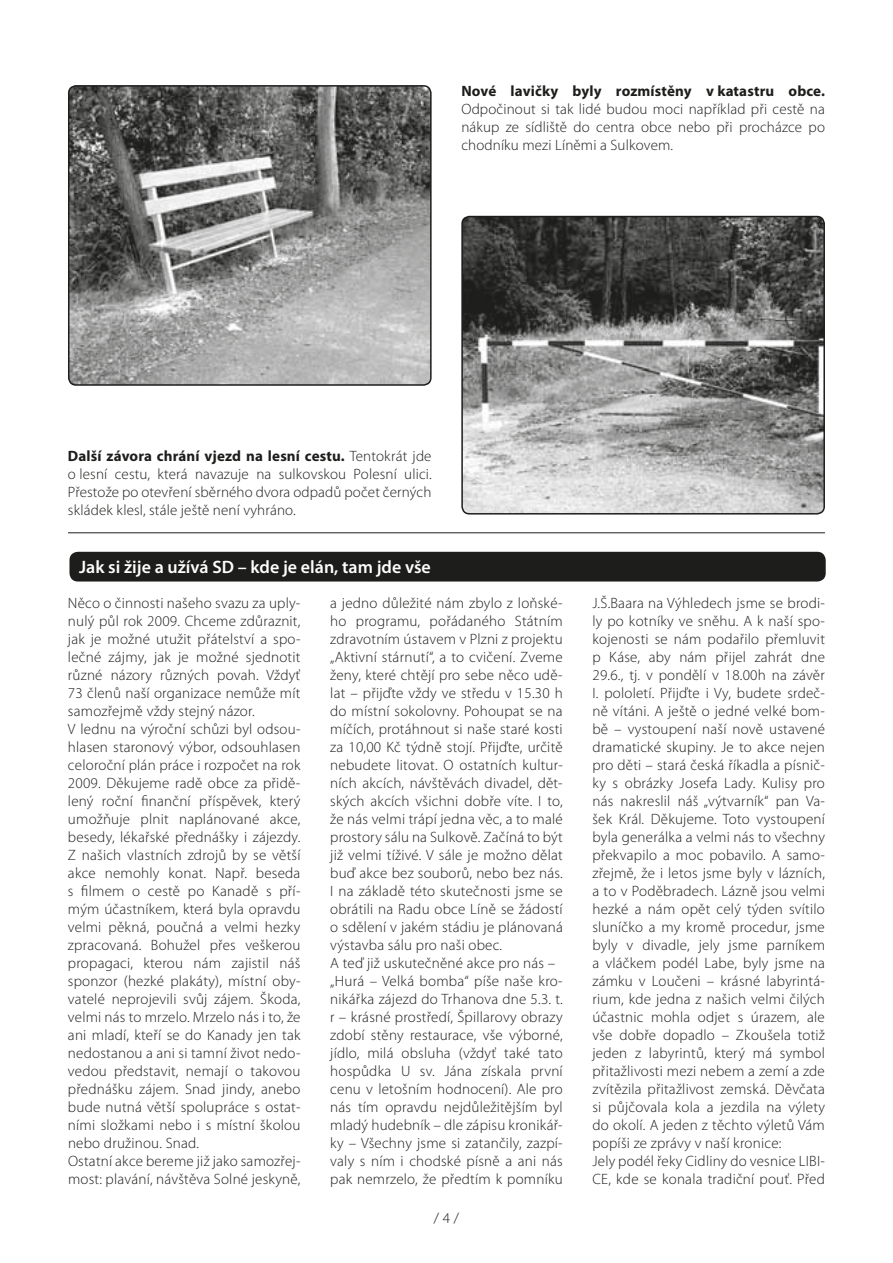
<style>
.page{position:relative;width:893px;height:1263px;background:#fff}
.page>*{position:absolute;margin:0;border:0;box-sizing:border-box;transform-origin:0 0}
.t1{font:600 18px "Myriad Pro";color:#fff}
.t2{font:300 15px/18px "Myriad Pro";letter-spacing:.015em;color:#1d1d1b}
.t3{font:700 15px "Myriad Pro";letter-spacing:.01em;color:#1d1d1b}
.s1{font-weight:700}
</style>
<div class="page">
<div style="left:69px;top:552px;width:757px;height:30px;background:#1d1d1b;border-radius:9px"></div>
<hr style="left:68px;top:532px;width:757px;height:1px;background:#1d1d1b">
<img style="left:69px;top:86px;width:362px;height:299px;border-radius:7px">
<div style="left:68px;top:85px;width:364px;height:301px;border:2px solid #1d1d1b;border-radius:7px"></div>
<img style="left:464px;top:217px;width:360px;height:295px">
<div style="left:461px;top:216px;width:364px;height:299px;border:2px solid #1d1d1b;border-radius:7px"></div>
<p class="t3" style="left:461px;top:82px;width:365px">Nové lavičky byly rozmístěny v katastru obce.</p>
<p class="t2" style="left:461px;top:101px;width:365px;text-align:justify">Odpočinout si tak lidé budou moci například při cestě na nákup ze sídliště do centra obce nebo při procházce po chodníku mezi Líněmi a Sulkovem.</p>
<p class="t2" style="left:68px;top:448px;width:365px;text-align:justify"><span class="s1">Další závora chrání vjezd na lesní cestu.</span> Tentokrát jde o lesní cestu, která navazuje na sulkovskou Polesní ulici.<br>Přestože po otevření sběrného dvora odpadů počet černých skládek klesl, stále ještě není vyhráno.</p>
<p class="t1" style="left:79px;top:560px;width:353px">Jak si žije a užívá SD – kde je elán, tam jde vše</p>
<p class="t2" style="left:68px;top:595px;width:234px">Něco o činnosti našeho svazu za uply&shy;nulý půl rok 2009. Chceme zdůraznit, jak je možné utužit přátelství a spo&shy;lečné zájmy, jak je možné sjednotit různé názory různých povah. Vždyť 73 členů naší organizace nemůže mít samozřejmě vždy stejný názor.<br>V lednu na výroční schůzi byl odsou&shy;hlasen staronový výbor, odsouhlasen celoroční plán práce i rozpočet na rok 2009. Děkujeme radě obce za přidě&shy;lený roční finanční příspěvek, který umožňuje plnit naplánované akce, besedy, lékařské přednášky i zájezdy.<br>Z našich vlastních zdrojů by se větší akce nemohly konat. Např. beseda s filmem o cestě po Kanadě s pří&shy;mým účastníkem, která byla opravdu velmi pěkná, poučná a velmi hezky zpracovaná. Bohužel přes veškerou propagaci, kterou nám zajistil náš sponzor (hezké plakáty), místní oby&shy;vatelé neprojevili svůj zájem. Škoda, velmi nás to mrzelo. Mrzelo nás i to, že ani mladí, kteří se do Kanady jen tak nedostanou a ani si tamní život nedo&shy;vedou představit, nemají o takovou přednášku zájem. Snad jindy, anebo bude nutná větší spolupráce s ostat&shy;ními složkami nebo i s místní školou nebo družinou. Snad.<br>Ostatní akce bereme již jako samozřej&shy;most: plavání, návštěva Solné jeskyně,</p>
<p class="t2" style="left:330px;top:595px;width:234px">a jedno důležité nám zbylo z loňské&shy;ho programu, pořádaného Státním zdravotním ústavem v Plzni z projektu „Aktivní stárnutí“, a to cvičení. Zveme ženy, které chtějí pro sebe něco udě&shy;lat – přijďte vždy ve středu v 15.30 h do místní sokolovny. Pohoupat se na míčích, protáhnout si naše staré kosti za 10,00 Kč týdně stojí. Přijďte, určitě nebudete litovat. O ostatních kultur&shy;ních akcích, návštěvách divadel, dět&shy;ských akcích všichni dobře víte. I to, že nás velmi trápí jedna věc, a to malé prostory sálu na Sulkově. Začíná to být již velmi tíživé. V sále je možno dělat buď akce bez souborů, nebo bez nás.<br>I na základě této skutečnosti jsme se obrátili na Radu obce Líně se žádostí o sdělení v jakém stádiu je plánovaná výstavba sálu pro naši obec.<br>A teď již uskutečněné akce pro nás – „Hurá – Velká bomba“ píše naše kro&shy;nikářka zájezd do Trhanova dne 5.3. t. r – krásné prostředí, Špillarovy obrazy zdobí stěny restaurace, vše výborné, jídlo, milá obsluha (vždyť také tato hospůdka U sv. Jána získala první cenu v letošním hodnocení). Ale pro nás tím opravdu nejdůležitějším byl mladý hudebník – dle zápisu kronikář&shy;ky – Všechny jsme si zatančily, zazpí&shy;valy s ním i chodské písně a ani nás pak nemrzelo, že předtím k pomníku</p>
<p class="t2" style="left:592px;top:595px;width:234px">J.Š.Baara na Výhledech jsme se brodi&shy;ly po kotníky ve sněhu. A k naší spo&shy;kojenosti se nám podařilo přemluvit p Káse, aby nám přijel zahrát dne 29.6., tj. v pondělí v 18.00h na závěr I. pololetí. Přijďte i Vy, budete srdeč&shy;ně vítáni. A ještě o jedné velké bom&shy;bě – vystoupení naší nově ustavené dramatické skupiny. Je to akce nejen pro děti – stará česká říkadla a písnič&shy;ky s obrázky Josefa Lady. Kulisy pro nás nakreslil náš „výtvarník“ pan Va&shy;šek Král. Děkujeme. Toto vystoupení byla generálka a velmi nás to všechny překvapilo a moc pobavilo. A samo&shy;zřejmě, že i letos jsme byly v lázních, a to v Poděbradech. Lázně jsou velmi hezké a nám opět celý týden svítilo sluníčko a my kromě procedur, jsme byly v divadle, jely jsme parníkem a vláčkem podél Labe, byly jsme na zámku v Loučeni – krásné labyrintá&shy;rium, kde jedna z našich velmi čilých účastnic mohla odjet s úrazem, ale vše dobře dopadlo – Zkoušela totiž jeden z labyrintů, který má symbol přitažlivosti mezi nebem a zemí a zde zvítězila přitažlivost zemská. Děvčata si půjčovala kola a jezdila na výlety do okolí. A jeden z těchto výletů Vám popíši ze zprávy v naší kronice:<br>Jely podél řeky Cidliny do vesnice LIBI-CE, kde se konala tradiční pouť. Před</p>
<p class="t2" style="left:434px;top:1210px;width:27px">/ 4 /</p>
</div>
